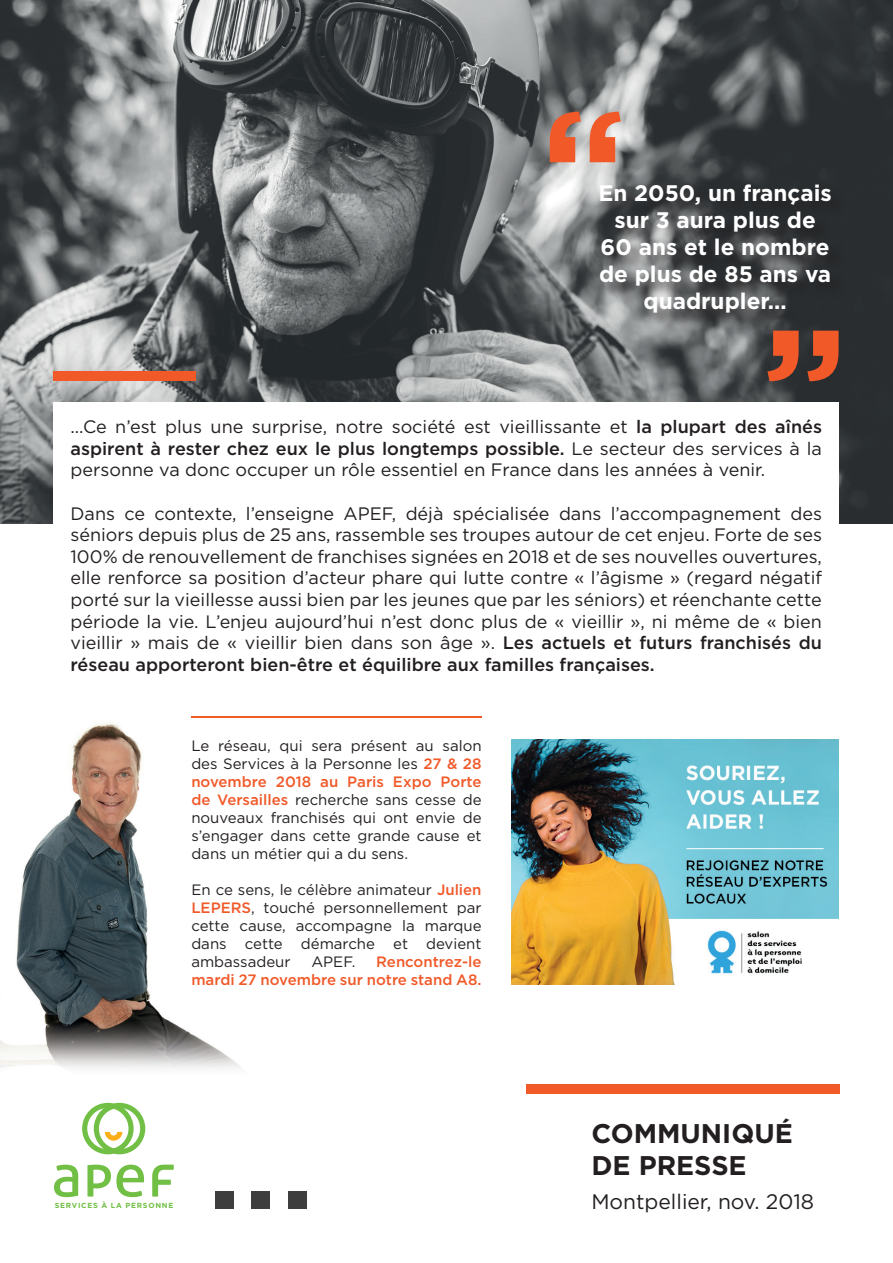
<style>
.page{position:relative;width:893px;height:1263px;background:#fff}
.page>*{position:absolute;margin:0;border:0;box-sizing:border-box;transform-origin:0 0}
.t1{font:700 27px/32.4px "Gotham";color:#231f20}
.t2{font:700 22.5px/27px "Gotham";color:#fff;text-align:center}
.t3{font:21px "Gotham";color:#231f20}
.t4{font:18px/21.6px "Gotham";color:#231f20;text-align:justify}
.t5{font:15px/18px "Gotham";color:#231f20;text-align:justify}
.t6{font:500 15px/18px "Gotham";color:#f15929;text-align:right}
.t7{font:700 7.35px "Gotham";letter-spacing:.1em;color:#71bf44}
.s1{font-weight:500}
.s2{font-weight:500;color:#f15929}
</style>
<div class="page">
<img style="left:0;top:0;width:893px;height:523px">
<div style="left:53px;top:371px;width:143px;height:10px;background:#f15929"></div>
<svg style="left:767px;top:331px;width:71px;height:50px"></svg>
<svg style="left:550px;top:112px;width:71px;height:50px"></svg>
<div style="left:601px;top:185px;width:246px;height:144px;background:#231f20;opacity:.75"></div>
<div style="left:53px;top:402px;width:786px;height:307px;background:#fff"></div>
<img style="left:0;top:723px;width:240px;height:345px">
<img style="left:512px;top:739px;width:327px;height:245px">
<hr style="left:191px;top:716px;width:291px;height:2px;background:#f15929">
<div style="left:526px;top:1084px;width:313px;height:10px;background:#f15929"></div>
<svg style="left:54px;top:1164px;width:24px;height:33px"></svg>
<svg style="left:87px;top:1164px;width:57px;height:33px"></svg>
<svg style="left:152px;top:1164px;width:22px;height:32px"></svg>
<svg style="left:82px;top:1103px;width:63px;height:51px"></svg>
<div style="left:215px;top:1191px;width:18px;height:18px;background:#3e3e3f"></div>
<div style="left:251px;top:1191px;width:19px;height:18px;background:#3e3e3f"></div>
<div style="left:288px;top:1191px;width:18px;height:18px;background:#3e3e3f"></div>
<p class="t2" style="left:598px;top:180px;width:235px">En 2050, un français sur 3 aura plus de<br>60 ans et le nombre de plus de 85 ans va quadrupler…</p>
<p class="t4" style="left:70px;top:416px;width:753px">...Ce n’est plus une surprise, notre société est vieillissante et <span class="s1">la plupart des aînés aspirent à rester chez eux le plus longtemps possible.</span> Le secteur des services à la personne va donc occuper un rôle essentiel en France dans les années à venir.</p>
<p class="t4" style="left:70px;top:502px;width:753px">Dans ce contexte, l’enseigne APEF, déjà spécialisée dans l’accompagnement des séniors depuis plus de 25 ans, rassemble ses troupes autour de cet enjeu. Forte de ses 100% de renouvellement de franchises signées en 2018 et de ses nouvelles ouvertures, elle renforce sa position d’acteur phare qui lutte contre « l’âgisme » (regard négatif porté sur la vieillesse aussi bien par les jeunes que par les séniors) et réenchante cette période la vie. L’enjeu aujourd’hui n’est donc plus de « vieillir », ni même de « bien vieillir » mais de « vieillir bien dans son âge ». <span class="s1">Les actuels et futurs franchisés du réseau apporteront bien-être et équilibre aux familles françaises.</span></p>
<p class="t5" style="left:191px;top:736px;width:292px">Le réseau, qui sera présent au salon des Services à la Personne les <span class="s2">27 &amp; 28 novembre 2018 au Paris Expo Porte de Versailles</span> recherche sans cesse de nouveaux franchisés qui ont envie de s’engager dans cette grande cause et dans un métier qui a du sens.</p>
<p class="t5" style="left:191px;top:880px;width:292px">En ce sens, le célèbre animateur <span class="s2">Julien LEPERS</span>, touché personnellement par cette cause, accompagne la marque dans cette démarche et devient ambassadeur</p>
<p class="t6" style="left:191px;top:952px;width:292px">Rencontrez-le<br>mardi 27 novembre sur notre stand A8.</p>
<p class="t5" style="left:311px;top:952px;width:45px">APEF.</p>
<h1 class="t1" style="left:591px;top:1117px;width:203px">COMMUNIQUÉ<br>DE PRESSE</h1>
<p class="t7" style="left:55px;top:1201px;width:120px">SERVICES À LA PERSONNE</p>
<p class="t3" style="left:591px;top:1188px;width:224px">Montpellier, nov. 2018</p>
</div>
